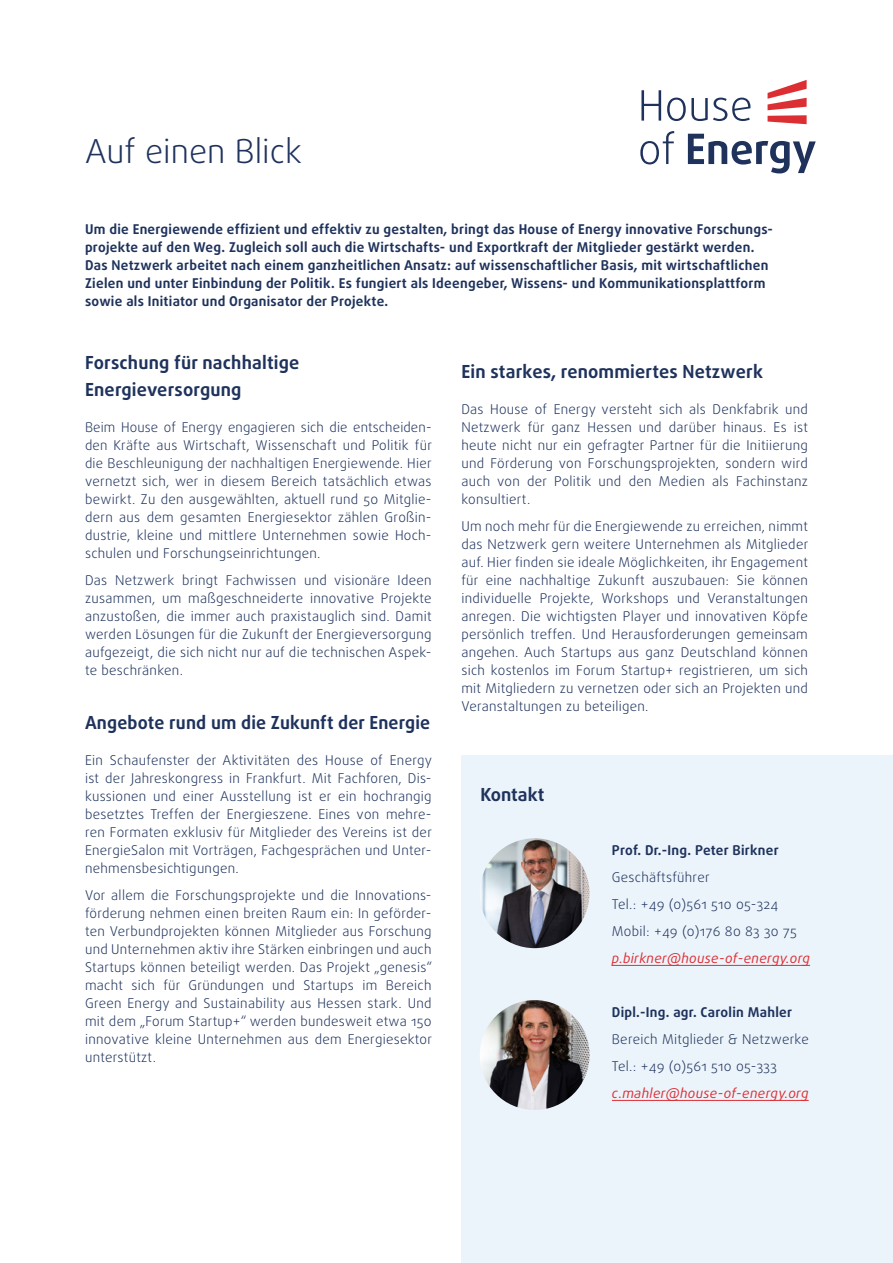
<style>
.page{position:relative;width:893px;height:1263px;background:#fff}
.page>*{position:absolute;margin:0;border:0;box-sizing:border-box;transform-origin:0 0}
.t1{font:300 33px "Daxline OT";color:#1e325c}
.t2{font:700 18px/27px "Daxline OT";letter-spacing:.01em;color:#1e325c}
.t3{font:300 13.5px/18px "Daxline OT";letter-spacing:.02em;color:#1e325c;text-align:justify}
.t4{font:700 13.5px/18px "Daxline OT";letter-spacing:.02em;color:#1e325c}
.t5{font:italic 13.5px "Daxline OT";letter-spacing:.02em;color:#dc2f34}
</style>
<div class="page">
<svg style="left:768px;top:80px;width:39px;height:44px"></svg>
<svg style="left:641px;top:90px;width:20px;height:31px"></svg>
<svg style="left:667px;top:98px;width:83px;height:23px"></svg>
<svg style="left:640px;top:131px;width:34px;height:33px"></svg>
<svg style="left:688px;top:134px;width:128px;height:39px"></svg>
<div style="left:461px;top:756px;width:432px;height:507px;background:#ecf4fb"></div>
<img style="left:480px;top:838px;width:109px;height:110px;border-radius:55px">
<img style="left:480px;top:1000px;width:110px;height:110px;border-radius:55px">
<hr style="left:612px;top:965px;width:198px;height:1px;background:#dc2f34">
<hr style="left:612px;top:1100px;width:197px;height:1px;background:#dc2f34">
<h1 class="t1" style="left:85px;top:129px;width:218px">Auf einen Blick</h1>
<p class="t4" style="left:85px;top:220px;width:689px">Um die Energiewende effizient und effektiv zu gestalten, bringt das House of Energy innovative Forschungs&shy;projekte auf den Weg. Zugleich soll auch die Wirtschafts- und Exportkraft der Mitglieder gestärkt werden.<br>Das Netzwerk arbeitet nach einem ganzheitlichen Ansatz: auf wissenschaftlicher Basis, mit wirtschaftlichen Zielen und unter Einbindung der Politik. Es fungiert als Ideengeber, Wissens- und Kommunikationsplattform sowie als Initiator und Organisator der Projekte.</p>
<h2 class="t2" style="left:85px;top:349px;width:216px">Forschung für nachhaltige<br>Energieversorgung</h2>
<p class="t3" style="left:85px;top:418px;width:348px">Beim House of Energy engagieren sich die entscheiden&shy;den Kräfte aus Wirtschaft, Wissenschaft und Politik für die Beschleunigung der nachhaltigen Energiewende. Hier vernetzt sich, wer in diesem Bereich tatsächlich etwas bewirkt. Zu den ausgewählten, aktuell rund 50 Mitglie&shy;dern aus dem gesamten Energiesektor zählen Großin&shy;dustrie, kleine und mittlere Unternehmen sowie Hoch&shy;schulen und Forschungseinrichtungen.</p>
<p class="t3" style="left:85px;top:571px;width:348px">Das Netzwerk bringt Fachwissen und visionäre Ideen zusammen, um maßgeschneiderte innovative Projekte anzustoßen, die immer auch praxistauglich sind. Damit werden Lösungen für die Zukunft der Energieversorgung aufgezeigt, die sich nicht nur auf die technischen Aspek&shy;te beschränken.</p>
<h2 class="t2" style="left:85px;top:709px;width:347px">Angebote rund um die Zukunft der Energie</h2>
<p class="t3" style="left:85px;top:751px;width:348px">Ein Schaufenster der Aktivitäten des House of Energy ist der Jahreskongress in Frankfurt. Mit Fachforen, Dis&shy;kussionen und einer Ausstellung ist er ein hochrangig besetztes Treffen der Energieszene. Eines von mehre&shy;ren Formaten exklusiv für Mitglieder des Vereins ist der EnergieSalon mit Vorträgen, Fachgesprächen und Unter&shy;nehmensbesichtigungen.</p>
<p class="t3" style="left:85px;top:886px;width:349px">Vor allem die Forschungsprojekte und die Innovations&shy;förderung nehmen einen breiten Raum ein: In geförder&shy;ten Verbundprojekten können Mitglieder aus Forschung und Unternehmen aktiv ihre Stärken einbringen und auch Startups können beteiligt werden. Das Projekt „genesis“ macht sich für Gründungen und Startups im Bereich Green Energy and Sustainability aus Hessen stark. Und mit dem „Forum Startup+“ werden bundesweit etwa 150 innovative kleine Unternehmen aus dem Energiesektor unterstützt.</p>
<h2 class="t2" style="left:461px;top:358px;width:303px">Ein starkes, renommiertes Netzwerk</h2>
<p class="t3" style="left:461px;top:400px;width:348px">Das House of Energy versteht sich als Denkfabrik und Netzwerk für ganz Hessen und darüber hinaus. Es ist heute nicht nur ein gefragter Partner für die Initiierung und Förderung von Forschungsprojekten, sondern wird auch von der Politik und den Medien als Fachinstanz konsultiert.</p>
<p class="t3" style="left:461px;top:517px;width:348px">Um noch mehr für die Energiewende zu erreichen, nimmt das Netzwerk gern weitere Unternehmen als Mitglieder auf. Hier finden sie ideale Möglichkeiten, ihr Engagement für eine nachhaltige Zukunft auszubauen: Sie können individuelle Projekte, Workshops und Veranstaltungen anregen. Die wichtigsten Player und innovativen Köpfe persönlich treffen. Und Herausforderungen gemeinsam angehen. Auch Startups aus ganz Deutschland können sich kostenlos im Forum Startup+ registrieren, um sich mit Mitgliedern zu vernetzen oder sich an Projekten und Veranstaltungen zu beteiligen.</p>
<h2 class="t2" style="left:480px;top:781px;width:65px">Kontakt</h2>
<p class="t4" style="left:612px;top:841px;width:168px">Prof. Dr.-Ing. Peter Birkner</p>
<p class="t3" style="left:612px;top:864px;width:186px;line-height:27px;text-align:left">Geschäftsführer<br>Tel.: +49 (0)561 510 05-324<br>Mobil: +49 (0)176 80 83 30 75</p>
<p class="t5" style="left:612px;top:949px;width:200px">p.birkner@house-of-energy.org</p>
<p class="t4" style="left:612px;top:1003px;width:182px">Dipl.-Ing. agr. Carolin Mahler</p>
<p class="t3" style="left:612px;top:1026px;width:199px;line-height:27px">Bereich Mitglieder &amp; Netzwerke<br>Tel.: +49 (0)561 510 05-333</p>
<p class="t5" style="left:612px;top:1084px;width:198px">c.mahler@house-of-energy.org</p>
</div>
